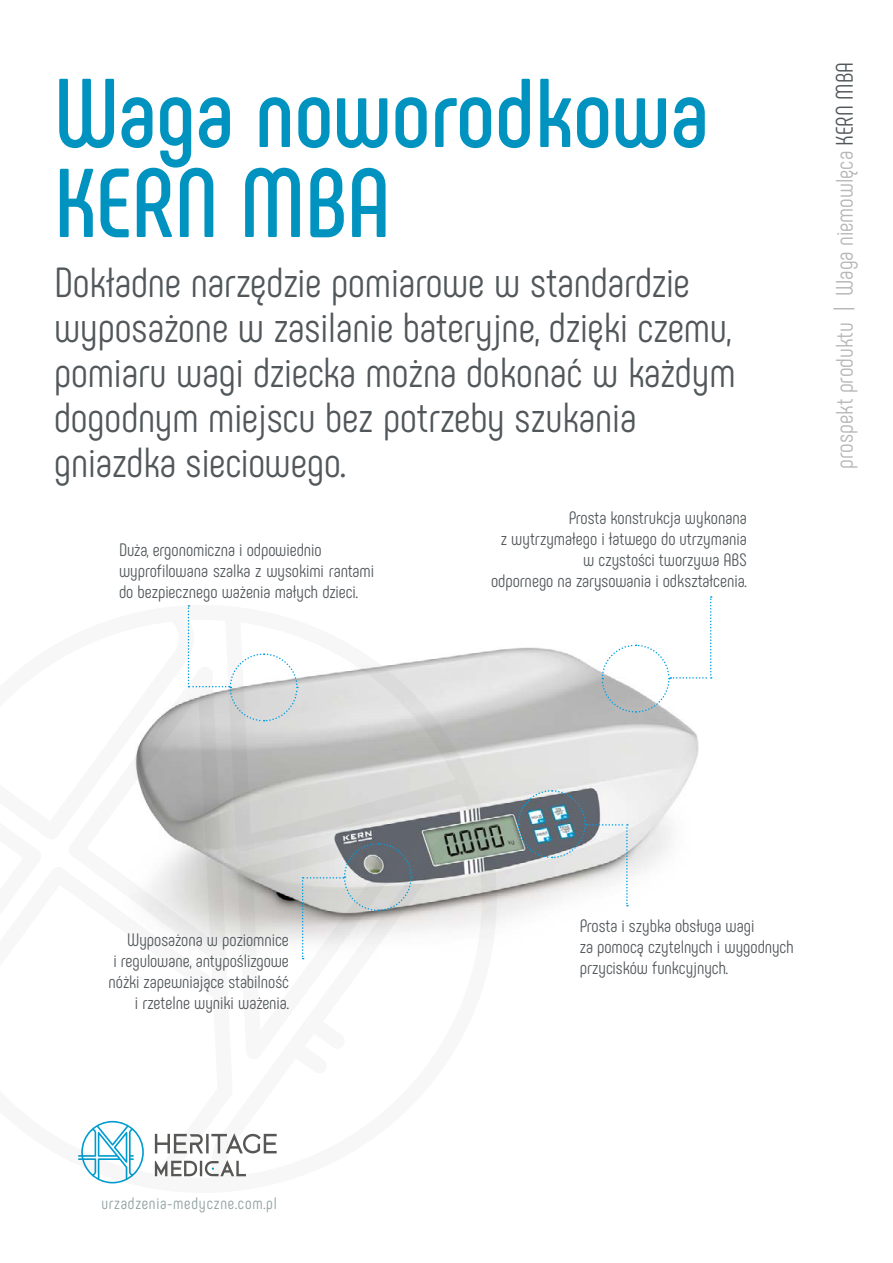
<style>
.page{position:relative;width:893px;height:1263px;background:#fff}
.page>*{position:absolute;margin:0;border:0;box-sizing:border-box;transform-origin:0 0}
.t1{font:700 97.5px/90px "Phenomena";color:#0093bf}
.t2{font:42px/45px "Phenomena";color:#51575a}
.t3{font:24px "Phenomena";color:#b5b7b8}
.t4{font:18px/21px "Phenomena";color:#51575a}
.t5{font:16.5px "Phenomena";letter-spacing:.05em;color:#8d9e9e}
.s1{color:#51575a}
</style>
<div class="page">
<img style="left:505px;top:647px;width:208px;height:270px">
<svg style="left:517px;top:789px;width:111px;height:117px"></svg>
<svg style="left:601px;top:596px;width:111px;height:117px"></svg>
<svg style="left:78px;top:605px;width:427px;height:579px"></svg>
<h1 class="t1" style="left:54px;top:68px;width:656px">Waga noworodkowa<br>KERN MBA</h1>
<h2 class="t2" style="left:54px;top:260px;width:683px">Dokładne narzędzie pomiarowe w standardzie wyposażone w zasilanie bateryjne, dzięki czemu, pomiaru wagi dziecka można dokonać w każdym dogodnym miejscu bez potrzeby szukania gniazdka sieciowego.</h2>
<p class="t4" style="left:119px;top:539px;width:257px">Duża, ergonomiczna i odpowiednio wyprofilowana szalka z wysokimi rantami do bezpiecznego ważenia małych dzieci.</p>
<p class="t4" style="left:491px;top:507px;width:257px;text-align:right">Prosta konstrukcja wykonana<br>z wytrzymałego i łatwego do utrzymania w czystości tworzywa ABS<br>odpornego na zarysowania i odkształcenia.</p>
<h3 class="t3" style="left:831px;top:469px;width:408px;rotate:-90deg">prospekt produktu | Waga niemowlęca <span class="s1">KERN MBA</span></h3>
<p class="t4" style="left:109px;top:929px;width:182px;text-align:right">Wyposażona w poziomnice<br>i regulowane, antypoślizgowe nóżki zapewniające stabilność i rzetelne wyniki ważenia.</p>
<p class="t5" style="left:101px;top:1193px;width:177px">urzadzenia-medyczne.com.pl</p>
<p class="t4" style="left:580px;top:916px;width:215px">Prosta i szybka obsługa wagi<br>za pomocą czytelnych i wygodnych przycisków funkcyjnych.</p>
</div>
